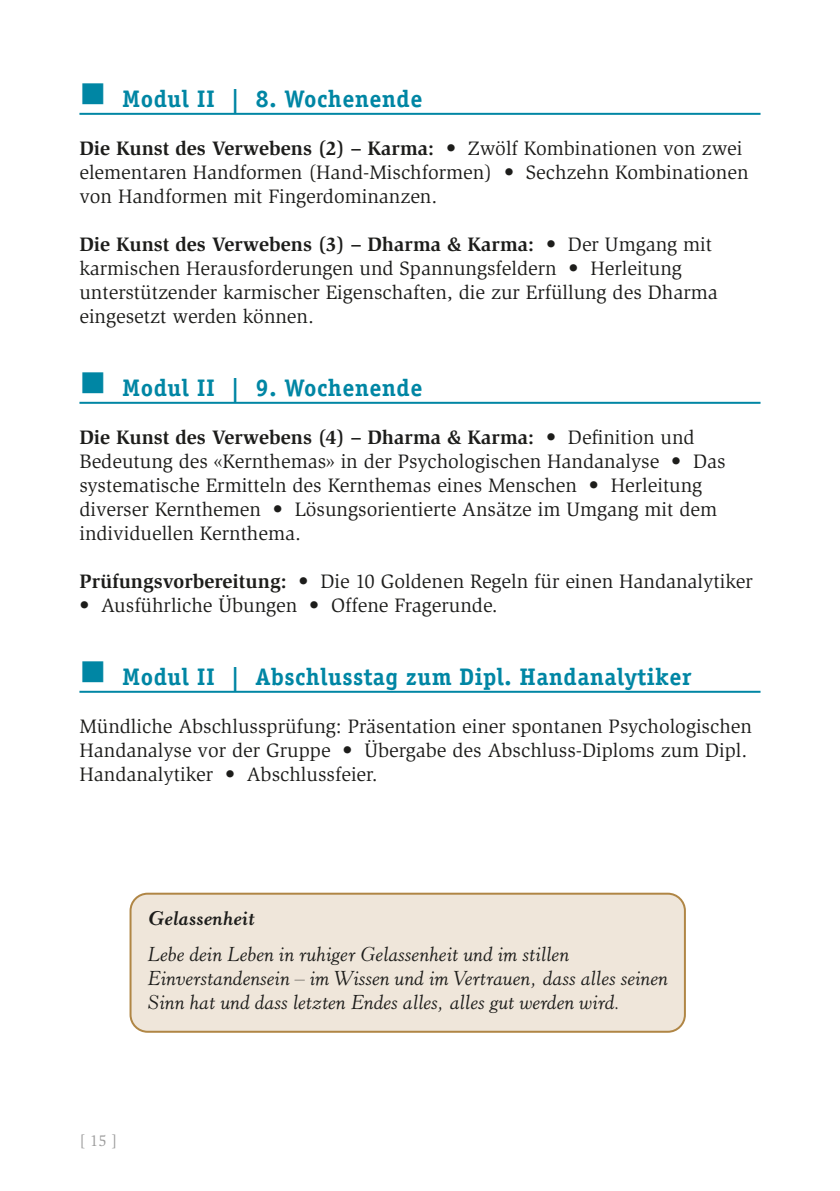
<style>
.page{position:relative;width:840px;height:1191px;background:#fff}
.page>*{position:absolute;margin:0;border:0;box-sizing:border-box;transform-origin:0 0}
.Wochenenden{font:700 24px "Officina Serif Std";letter-spacing:.02em;color:#0086a4}
.Text{font:20px/24px "Slimbach Std";color:#1d1d1b}
.Gedicht{font:italic 20px/24px "Horley Old Style MT Std";color:#1d1d1b}
.Gedicht-2{font:italic 700 20px "Horley Old Style MT Std";color:#1d1d1b}
.t1{font:16px "Slimbach Std";color:#9d9d9d}
.s1{color:#fff}
.s2{font-weight:700}
</style>
<div class="page">
<hr style="left:79px;top:113px;width:681px;height:2px;background:#0086a4">
<hr style="left:79px;top:402px;width:681px;height:2px;background:#0086a4">
<hr style="left:79px;top:691px;width:681px;height:2px;background:#0086a4">
<div style="left:130px;top:893px;width:554px;height:138px;background:#efe6da;border-radius:17px"></div>
<div style="left:129px;top:892px;width:556px;height:140px;border:2px solid #b08645;border-radius:17px"></div>
<p class="Wochenenden" style="left:79px;top:84px;width:344px"><span class="s1">■</span> Modul II | 8. Wochenende</p>
<p class="Text" style="left:79px;top:137px;width:670px"><span class="s2">Die Kunst des Verwebens (2) – Karma:</span> • Zwölf Kombinationen von zwei elementaren Handformen (Hand-Mischformen) • Sechzehn Kombinationen von Handformen mit Fingerdominanzen.</p>
<p class="Text" style="left:79px;top:233px;width:639px"><span class="s2">Die Kunst des Verwebens (3) – Dharma &amp; Karma:</span> • Der Umgang mit karmischen Herausforderungen und Spannungsfeldern • Herleitung unterstützender karmischer Eigenschaften, die zur Erfüllung des Dharma eingesetzt werden können.</p>
<p class="Wochenenden" style="left:79px;top:373px;width:344px"><span class="s1">■</span> Modul II | 9. Wochenende</p>
<p class="Text" style="left:79px;top:425px;width:647px"><span class="s2">Die Kunst des Verwebens (4) – Dharma &amp; Karma:</span> • Definition und Bedeutung des «Kernthemas» in der Psychologischen Handanalyse • Das systematische Ermitteln des Kernthemas eines Menschen • Herleitung diverser Kernthemen • Lö sungsorientierte Ansätze im Umgang mit dem individuellen Kernthema.</p>
<p class="Text" style="left:79px;top:569px;width:674px"><span class="s2">Prüfungsvorbereitung:</span> • Die 10 Goldenen Regeln für einen Handanalytiker</p>
<p class="Text" style="left:79px;top:593px;width:419px">• Ausführliche Übungen • Offene Fragerunde.</p>
<p class="Wochenenden" style="left:79px;top:662px;width:613px"><span class="s1">■</span> Modul II | Abschlusstag zum Dipl. Handanalytiker</p>
<p class="Text" style="left:79px;top:714px;width:673px">Mündliche Abschlussprüfung: Präsentation einer spontanen Psychologischen<br>Handanalyse vor der Gruppe • Übergabe des Abschluss-Diploms zum Dipl.<br>Handanalytiker • Abschlussfeier.</p>
<p class="Gedicht-2" style="left:147px;top:906px;width:108px">Gelassenheit</p>
<p class="Gedicht" style="left:147px;top:942px;width:521px">Lebe dein Leben in ruhiger Gelassenheit und im stillen<br>Einverstandensein – im Wissen und im Vertrauen, dass alles seinen<br>Sinn hat und dass letzten Endes alles, alles gut werden wird.</p>
<p class="t1" style="left:79px;top:1131px;width:39px">[ 15 ]</p>
</div>
